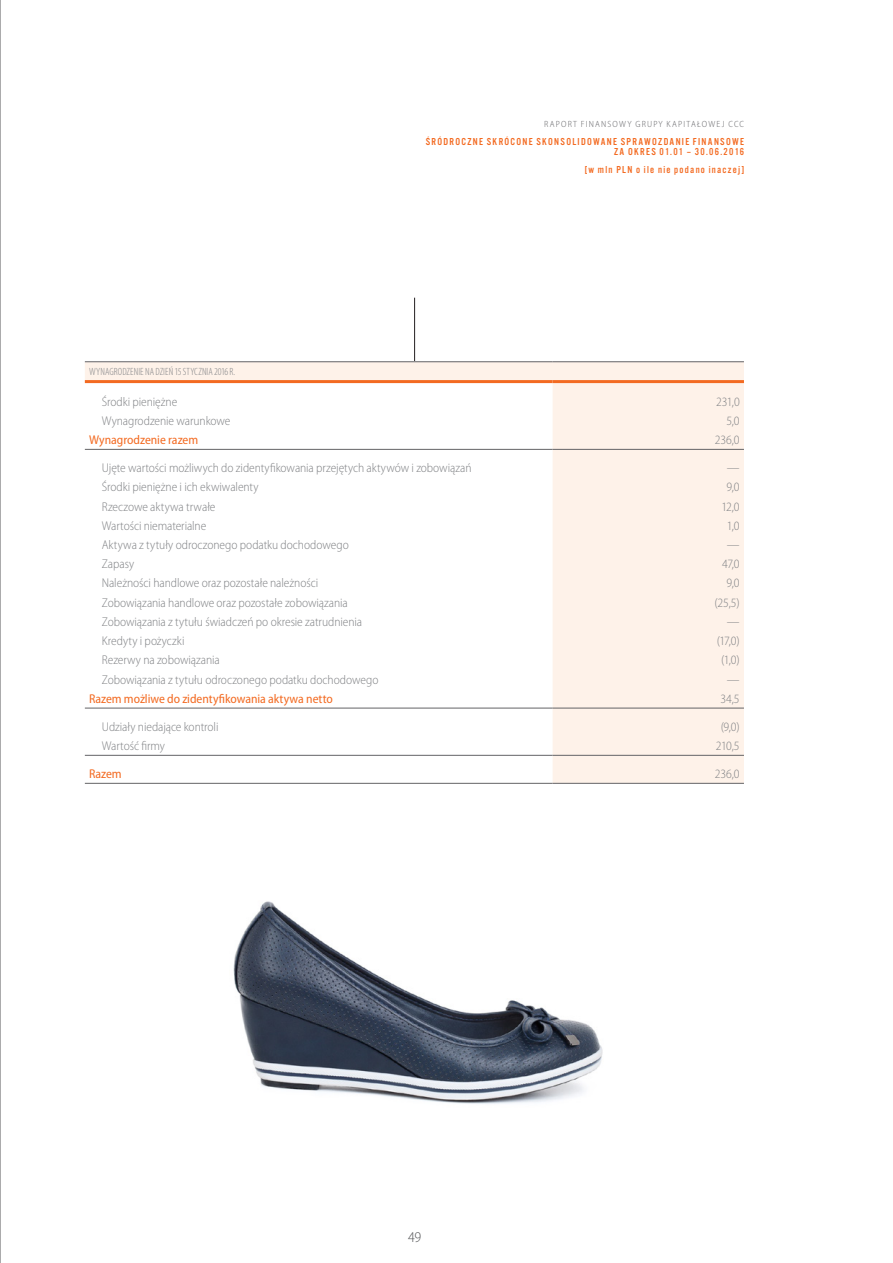
<style>
.page{position:relative;width:893px;height:1263px;background:#fff}
.page>*{position:absolute;margin:0;border:0;box-sizing:border-box;transform-origin:0 0}
.t1{font:300 semi-condensed 15px "Myriad Pro";color:#57585a}
.t2{font:300 semi-condensed 12.75px "Myriad Pro";letter-spacing:-.005em;color:#808285}
.t3{font:semi-condensed 12.75px "Myriad Pro";letter-spacing:-.005em;color:#f36a21}
.t4{font:10.5px/10.5px "Alternate Got No 3 DOT";letter-spacing:.12em;color:#f36a21;text-align:right}
.t5{font:300 condensed 10.5px "Myriad Pro";letter-spacing:.005em;color:#808285}
.t6{font:300 semi-condensed 9px "Myriad Pro";letter-spacing:.135em;color:#636366}
</style>
<div class="page">
<hr style="left:414px;top:298px;width:1px;height:837px;background:#231f20">
<hr style="left:0;top:0;width:1px;height:1263px;background:#57585a">
<div style="left:85px;top:362px;width:659px;height:795px;background:#fff"></div>
<svg style="left:85px;top:362px;width:659px;height:421px"></svg>
<hr style="left:85px;top:449px;width:468px;height:1px;background:#636366">
<hr style="left:553px;top:449px;width:191px;height:1px;background:#636366">
<hr style="left:85px;top:708px;width:468px;height:1px;background:#636366">
<hr style="left:553px;top:708px;width:191px;height:1px;background:#636366">
<hr style="left:85px;top:783px;width:468px;height:1px;background:#636366">
<hr style="left:553px;top:783px;width:191px;height:1px;background:#636366">
<hr style="left:85px;top:755px;width:468px;height:1px;background:#636366">
<hr style="left:553px;top:755px;width:191px;height:1px;background:#636366">
<hr style="left:85px;top:361px;width:468px;height:1px;background:#636366">
<hr style="left:553px;top:361px;width:191px;height:1px;background:#636366">
<hr style="left:85px;top:380px;width:468px;height:3px;background:#f36a21">
<hr style="left:553px;top:380px;width:191px;height:3px;background:#f36a21">
<img style="left:233px;top:901px;width:370px;height:203px">
<p class="t6" style="left:544px;top:118px;width:201px">RAPORT FINANSOWY GRUPY KAPITAŁOWEJ CCC</p>
<p class="t4" style="left:426px;top:136px;width:320px">ŚRÓDROCZNE SKRÓCONE SKONSOLIDOWANE SPRAWOZDANIE FINANSOWE<br>ZA OKRES 01.01 – 30.06.2016</p>
<p class="t4" style="left:585px;top:165px;width:161px">[w mln PLN o ile nie podano inaczej]</p>
<p class="t5" style="left:89px;top:365px;width:148px">WYNAGRODZENIE NA DZIEŃ 15 STYCZNIA 2016 R.</p>
<p class="t2" style="left:102px;top:394px;width:77px">Środki pieniężne</p>
<p class="t2" style="left:716px;top:394px;width:25px">231,0</p>
<p class="t2" style="left:102px;top:413px;width:130px">Wynagrodzenie warunkowe</p>
<p class="t2" style="left:726px;top:413px;width:15px">5,0</p>
<p class="t3" style="left:89px;top:432px;width:111px">Wynagrodzenie razem</p>
<p class="t2" style="left:715px;top:432px;width:26px">236,0</p>
<p class="t2" style="left:102px;top:460px;width:371px">Ujęte wartości możliwych do zidentyfikowania przejętych aktywów i zobowiązań</p>
<p class="t2" style="left:727px;top:460px;width:14px">—</p>
<p class="t2" style="left:102px;top:479px;width:158px">Środki pieniężne i ich ekwiwalenty</p>
<p class="t2" style="left:727px;top:479px;width:15px">9,0</p>
<p class="t2" style="left:102px;top:499px;width:115px">Rzeczowe aktywa trwałe</p>
<p class="t2" style="left:721px;top:499px;width:20px">12,0</p>
<p class="t2" style="left:102px;top:518px;width:106px">Wartości niematerialne</p>
<p class="t2" style="left:727px;top:518px;width:14px">1,0</p>
<p class="t2" style="left:102px;top:537px;width:248px">Aktywa z tytuły odroczonego podatku dochodowego</p>
<p class="t2" style="left:727px;top:537px;width:14px">—</p>
<p class="t2" style="left:102px;top:556px;width:34px">Zapasy</p>
<p class="t2" style="left:722px;top:556px;width:19px">47,0</p>
<p class="t2" style="left:102px;top:576px;width:218px">Należności handlowe oraz pozostałe należności</p>
<p class="t2" style="left:727px;top:576px;width:15px">9,0</p>
<p class="t2" style="left:102px;top:595px;width:248px">Zobowiązania handlowe oraz pozostałe zobowiązania</p>
<p class="t2" style="left:714px;top:595px;width:27px">(25,5)</p>
<p class="t2" style="left:102px;top:614px;width:262px">Zobowiązania z tytułu świadczeń po okresie zatrudnienia</p>
<p class="t2" style="left:727px;top:614px;width:14px">—</p>
<p class="t2" style="left:102px;top:633px;width:84px">Kredyty i pożyczki</p>
<p class="t2" style="left:717px;top:633px;width:24px">(17,0)</p>
<p class="t2" style="left:102px;top:652px;width:120px">Rezerwy na zobowiązania</p>
<p class="t2" style="left:721px;top:652px;width:20px">(1,0)</p>
<p class="t2" style="left:102px;top:672px;width:278px">Zobowiązania z tytułu odroczonego podatku dochodowego</p>
<p class="t2" style="left:727px;top:672px;width:14px">—</p>
<p class="t3" style="left:89px;top:691px;width:245px">Razem możliwe do zidentyfikowania aktywa netto</p>
<p class="t2" style="left:721px;top:691px;width:21px">34,5</p>
<p class="t2" style="left:102px;top:719px;width:118px">Udziały niedające kontroli</p>
<p class="t2" style="left:721px;top:719px;width:21px">(9,0)</p>
<p class="t2" style="left:102px;top:738px;width:65px">Wartość firmy</p>
<p class="t2" style="left:716px;top:738px;width:25px">210,5</p>
<p class="t3" style="left:89px;top:766px;width:34px">Razem</p>
<p class="t2" style="left:715px;top:766px;width:26px">236,0</p>
<p class="t1" style="left:408px;top:1228px;width:15px">49</p>
</div>
